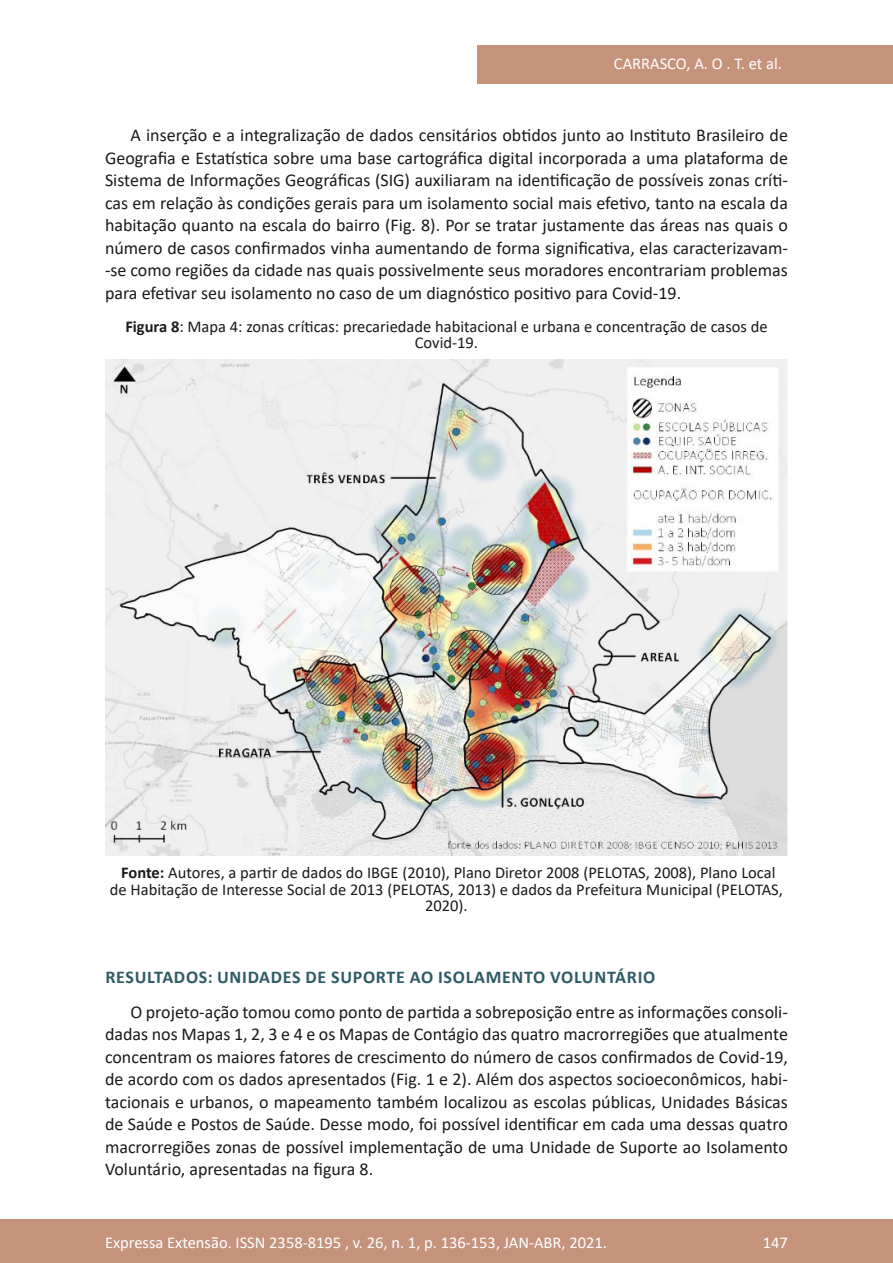
<style>
.page{position:relative;width:893px;height:1263px;background:#fff}
.page>*{position:absolute;margin:0;border:0;box-sizing:border-box;transform-origin:0 0}
.Principal_-_Texto{font:18px/22.5px "Calibri";color:#1a1a1a;text-align:justify}
.Principal_-_Intertít{font:700 18px "Calibri";letter-spacing:.04em;color:#2e5b65}
.Imagens_-_Legenda{font:16.5px/16.5px "Calibri";color:#1a1a1a;text-align:center}
.Imagens_-_Título{font:16.5px/16.5px "Calibri";color:#1a1a1a;text-align:center}
.t1{font:16.5px "Calibri";color:#fff}
.s1{font-weight:700}
</style>
<div class="page">
<div style="left:0;top:1219px;width:893px;height:44px;background:#c5927c"></div>
<div style="left:477px;top:45px;width:416px;height:39px;background:#c5927c"></div>
<img style="left:105px;top:360px;width:683px;height:496px">
<p class="t1" style="left:614px;top:52px;width:170px">CARRASCO, A. O . T. et al.</p>
<p class="Principal_-_Texto" style="left:105px;top:123px;width:684px;text-indent:26px">A inserção e a integralização de dados censitários obtidos junto ao Instituto Brasileiro de Geografia e Estatística sobre uma base cartográfica digital incorporada a uma plataforma de Sistema de Informações Geográficas (SIG) auxiliaram na identificação de possíveis zonas críti&shy;cas em relação às condições gerais para um isolamento social mais efetivo, tanto na escala da habitação quanto na escala do bairro (Fig. 8). Por se tratar justamente das áreas nas quais o número de casos confirmados vinha aumentando de forma significativa, elas caracterizavam--se como regiões da cidade nas quais possivelmente seus moradores encontrariam problemas para efetivar seu isolamento no caso de um diagnóstico positivo para Covid-19.</p>
<p class="Imagens_-_Título" style="left:125px;top:317px;width:644px"><span class="s1">Figura 8</span>: Mapa 4: zonas críticas: precariedade habitacional e urbana e concentração de casos de<br>Covid-19.</p>
<p class="Imagens_-_Legenda" style="left:110px;top:864px;width:674px"><span class="s1">Fonte:</span> Autores, a partir de dados do IBGE (2010), Plano Diretor 2008 (PELOTAS, 2008), Plano Local de Habitação de Interesse Social de 2013 (PELOTAS, 2013) e dados da Prefeitura Municipal (PELOTAS,<br>2020).</p>
<p class="Principal_-_Intertít" style="left:105px;top:964px;width:551px">RESULTADOS: UNIDADES DE SUPORTE AO ISOLAMENTO VOLUNTÁRIO</p>
<p class="Principal_-_Texto" style="left:105px;top:1000px;width:684px;text-indent:26px">O projeto-ação tomou como ponto de partida a sobreposição entre as informações consoli&shy;dadas nos Mapas 1, 2, 3 e 4 e os Mapas de Contágio das quatro macrorregiões que atualmente concentram os maiores fatores de crescimento do número de casos confirmados de Covid-19, de acordo com os dados apresentados (Fig. 1 e 2). Além dos aspectos socioeconômicos, habi&shy;tacionais e urbanos, o mapeamento também localizou as escolas públicas, Unidades Básicas de Saúde e Postos de Saúde. Desse modo, foi possível identificar em cada uma dessas quatro macrorregiões zonas de possível implementação de uma Unidade de Suporte ao Isolamento Voluntário, apresentadas na figura 8.</p>
<p class="t1" style="left:105px;top:1230px;width:503px">Expressa Extensão. ISSN 2358-8195 , v. 26, n. 1, p. 136-153, JAN-ABR, 2021.</p>
<p class="t1" style="left:763px;top:1230px;width:27px">147</p>
</div>
